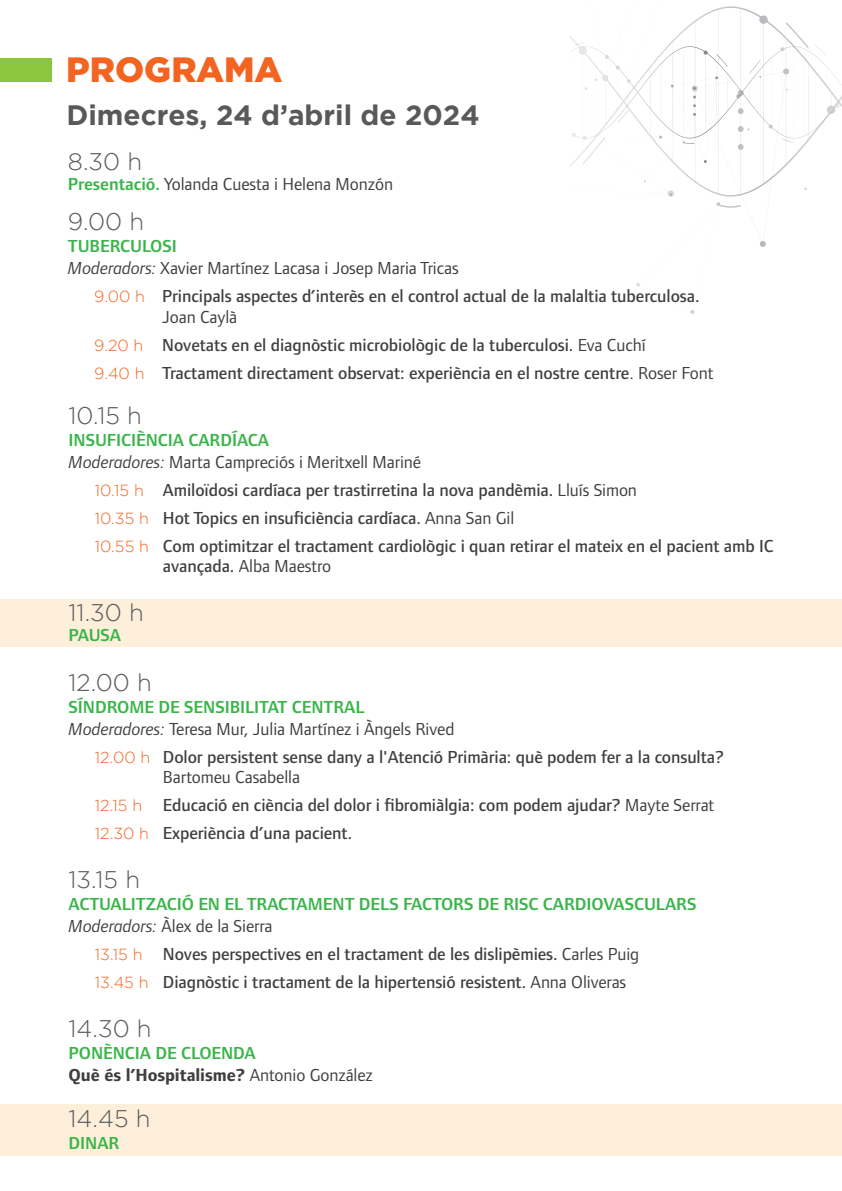
<style>
.page{position:relative;width:842px;height:1191px;background:#fff}
.page>*{position:absolute;margin:0;border:0;box-sizing:border-box;transform-origin:0 0}
.t1{font:900 35.2px "Gotham";color:#f36421}
.t2{font:700 28px "Gotham";color:#58595b}
.t3{font:300 24px "Gotham";color:#58595b}
.t4{font:500 18px/28px "Foundry Form Sans";letter-spacing:-.005em;color:#3f3f40}
.t5{font:18px/22px "Foundry Form Sans";letter-spacing:-.005em;color:#3f3f40}
.t6{font:600 18px/22px "Foundry Form Sans";letter-spacing:-.005em;color:#3ab54a}
.t7{font:700 18px/22px "Foundry Form Sans";letter-spacing:-.005em;color:#3f3f40}
.s1{font-weight:600;color:#3ab54a}
.s2{font-style:italic}
.s3{font-family:"Gotham";font-weight:300;font-size:16px;color:#f36421}
.s4{font-weight:400}
.s5{font-weight:500}
.s6{font-weight:400;font-style:italic;color:#3f3f40}
.s7{font-weight:400;color:#3f3f40}
</style>
<div class="page">
<div style="left:0;top:599px;width:842px;height:47px;background:#feefda"></div>
<div style="left:0;top:1103px;width:842px;height:52px;background:#feefda"></div>
<div style="left:0;top:58px;width:51px;height:23px;background:#8bc63e"></div>
<svg style="left:569px;top:6px;width:273px;height:308px"></svg>
<h1 class="t1" style="left:66px;top:49px;width:218px">PROGRAMA</h1>
<h2 class="t2" style="left:67px;top:99px;width:415px">Dimecres, 24 d’abril de 2024</h2>
<h3 class="t3" style="left:68px;top:149px;width:76px">8.30 h</h3>
<p class="t5" style="left:68px;top:173px;width:327px"><span class="s1">Presentació.</span> Yolanda Cuesta i Helena Monzón</p>
<h3 class="t3" style="left:68px;top:209px;width:78px">9.00 h</h3>
<p class="t5" style="left:68px;top:235px;width:392px"><span class="s1">TUBERCULOSI<br></span><span class="s2">Moderadors:</span> Xavier Martínez Lacasa i Josep Maria Tricas</p>
<p class="t4" style="left:162px;top:286px;width:539px;line-height:20px;text-indent:-68px"><span class="s3">9.00 h</span> Principals aspectes d’interès en el control actual de la malaltia tuberculosa.<br><span class="s4">Joan Caylà</span></p>
<p class="t4" style="left:94px;top:330px;width:621px"><span class="s3">9.20 h</span> Novetats en el diagnòstic microbiològic de la tuberculosi. <span class="s4">Eva Cuchí<br></span><span class="s3">9.40 h</span> Tractament directament observat: experiència en el nostre centre<span class="s4">. Roser Font</span></p>
<h3 class="t3" style="left:69px;top:402px;width:75px">10.15 h</h3>
<p class="t5" style="left:69px;top:429px;width:354px"><span class="s1">INSUFICIÈNCIA CARDÍACA<br></span><span class="s2">Moderadores:</span> Marta Campreciós i Meritxell Mariné</p>
<p class="t4" style="left:95px;top:476px;width:680px"><span class="s3">10.15 h</span> Amiloïdosi cardíaca per trastirretina la nova pandèmia. <span class="s4">Lluís Simon<br></span><span class="s3">10.35 h</span> Hot Topics en insuficiència cardíaca. <span class="s4">Anna San Gil<br></span><span class="s3">10.55 h</span> Com optimitzar el tractament cardiològic i quan retirar el mateix en el pacient amb IC</p>
<p class="t5" style="left:163px;top:555px;width:170px"><span class="s5">avançada.</span> Alba Maestro</p>
<h3 class="t3" style="left:69px;top:599px;width:77px">11.30 h</h3>
<p class="t6" style="left:69px;top:624px;width:54px">PAUSA</p>
<h3 class="t3" style="left:69px;top:669px;width:85px">12.00 h</h3>
<p class="t5" style="left:69px;top:696px;width:387px"><span class="s1">SÍNDROME DE SENSIBILITAT CENTRAL<br></span><span class="s2">Moderadores:</span> Teresa Mur, Julia Martínez i Àngels Rived</p>
<p class="t4" style="left:163px;top:747px;width:563px;line-height:20px;text-indent:-68px"><span class="s3">12.00 h</span> Dolor persistent sense dany a l'Atenció Primària: què podem fer a la consulta?<br><span class="s4">Bartomeu Casabella</span></p>
<p class="t4" style="left:95px;top:791px;width:621px"><span class="s3">12.15 h</span> Educació en ciència del dolor i fibromiàlgia: com podem ajudar? <span class="s4">Mayte Serrat<br></span><span class="s3">12.30 h</span> Experiència d’una pacient.</p>
<h3 class="t3" style="left:69px;top:866px;width:73px">13.15 h</h3>
<p class="t6" style="left:69px;top:893px;width:629px">ACTUALITZACIÓ EN EL TRACTAMENT DELS FACTORS DE RISC CARDIOVASCULARS<br><span class="s6">Moderadors:</span> <span class="s7">Àlex de la Sierra</span></p>
<p class="t4" style="left:95px;top:940px;width:546px"><span class="s3">13.15 h</span> Noves perspectives en el tractament de les dislipèmies. <span class="s4">Carles Puig<br></span><span class="s3">13.45 h</span> Diagnòstic i tractament de la hipertensió resistent. <span class="s4">Anna Oliveras</span></p>
<h3 class="t3" style="left:69px;top:1015px;width:85px">14.30 h</h3>
<p class="t7" style="left:69px;top:1042px;width:306px"><span class="s1">PONÈNCIA DE CLOENDA<br></span>Què és l’Hospitalisme? <span class="s4">Antonio González</span></p>
<h3 class="t3" style="left:69px;top:1105px;width:83px">14.45 h</h3>
<p class="t6" style="left:69px;top:1132px;width:52px">DINAR</p>
</div>
